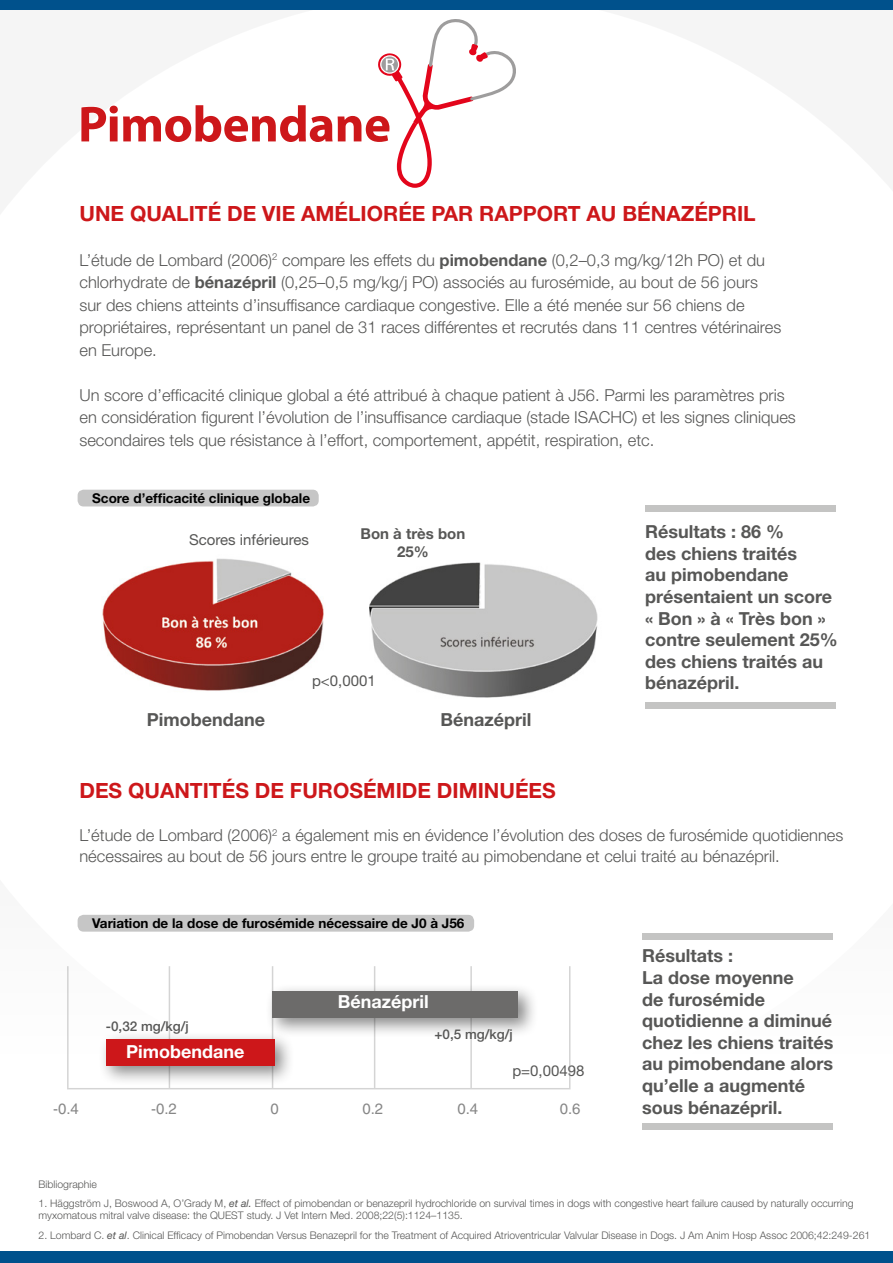
<style>
.page{position:relative;width:893px;height:1263px;background:#fff}
.page>*{position:absolute;margin:0;border:0;box-sizing:border-box;transform-origin:0 0}
.t1{font:700 51px "Myriad Pro";letter-spacing:-.01em;color:#cd171a}
.t2{font:700 21px "Helvetica Neue";color:#cd171a}
.t3{font:700 18px/21.6px "Helvetica Neue";color:#575756}
.t4{font:700 18px "Helvetica Neue";color:#fff}
.t5{font:300 16.5px/22.5px "Helvetica Neue";color:#575756}
.t6{font:15px "Helvetica Neue";color:#575756}
.t7{font:15px "Helvetica";color:#878787}
.t8{font:700 15px/18px "Helvetica Neue";color:#575756;text-align:center}
.t9{font:700 13.5px "Helvetica Neue";color:#000}
.t10{font:500 13.5px "Helvetica Neue";color:#575756}
.t11{font:300 10.5px/12.6px "Helvetica Neue";color:#575756}
.s1{font-weight:700}
.s2{font-weight:400;font-style:italic}
</style>
<div class="page">
<div style="left:0;top:1252px;width:893px;height:11px;background:#00518c"></div>
<div style="left:0;top:0;width:893px;height:10px;background:#00518c"></div>
<svg style="left:378px;top:19px;width:138px;height:169px"></svg>
<img style="left:102px;top:558px;width:222px;height:133px">
<img style="left:370px;top:562px;width:228px;height:136px">
<hr style="left:67px;top:1088px;width:503px;height:1px;background:#949494">
<hr style="left:67px;top:966px;width:2px;height:122px;background:#949494">
<hr style="left:169px;top:966px;width:1px;height:122px;background:#949494">
<hr style="left:272px;top:966px;width:1px;height:122px;background:#949494">
<hr style="left:374px;top:966px;width:1px;height:122px;background:#949494">
<hr style="left:470px;top:966px;width:2px;height:122px;background:#949494">
<hr style="left:569px;top:966px;width:1px;height:122px;background:#949494">
<div style="left:98px;top:1031px;width:197px;height:55px;background:#000;opacity:.47"></div>
<div style="left:106px;top:1039px;width:169px;height:27px;background:#cd171a"></div>
<div style="left:265px;top:983px;width:273px;height:55px;background:#000;opacity:.47"></div>
<div style="left:273px;top:991px;width:245px;height:27px;background:#6c6b6a"></div>
<div style="left:645px;top:505px;width:190px;height:7px;background:#c4c4c3"></div>
<div style="left:645px;top:702px;width:190px;height:7px;background:#c4c4c3"></div>
<div style="left:642px;top:933px;width:190px;height:7px;background:#c4c4c3"></div>
<div style="left:642px;top:1123px;width:190px;height:7px;background:#c4c4c3"></div>
<div style="left:78px;top:490px;width:241px;height:16px;background:#c6c6c6;border-radius:6px"></div>
<div style="left:78px;top:915px;width:396px;height:17px;background:#c6c6c6;border-radius:6px"></div>
<h1 class="t1" style="left:78px;top:91px;width:314px">Pimobendane</h1>
<p class="t2" style="left:79px;top:200px;width:678px">UNE QUALITÉ DE VIE AMÉLIORÉE PAR RAPPORT AU BÉNAZÉPRIL</p>
<p class="t5" style="left:79px;top:248px;width:703px">L’étude de Lombard (2006)<sup>2</sup> compare les effets du <span class="s1">pimobendane</span> (0,2–0,3 mg/kg/12h PO) et du chlorhydrate de <span class="s1">bénazépril</span> (0,25–0,5 mg/kg/j PO) associés au furosémide, au bout de 56 jours sur des chiens atteints d’insuffisance cardiaque congestive. Elle a été menée sur 56 chiens de propriétaires, représentant un panel de 31 races différentes et recrutés dans 11 centres vétérinaires en Europe.</p>
<p class="t5" style="left:79px;top:383px;width:718px">Un score d’efficacité clinique global a été attribué à chaque patient à J56. Parmi les paramètres pris en considération figurent l’évolution de l’insuffisance cardiaque (stade ISACHC) et les signes cliniques secondaires tels que résistance à l’effort, comportement, appétit, respiration, etc.</p>
<p class="t9" style="left:92px;top:490px;width:219px">Score d’efficacité clinique globale</p>
<p class="t6" style="left:189px;top:531px;width:121px">Scores inférieures</p>
<p class="t8" style="left:360px;top:524px;width:106px">Bon à très bon<br>25%</p>
<p class="t3" style="left:147px;top:708px;width:120px">Pimobendane</p>
<p class="t6" style="left:312px;top:672px;width:65px">p&lt;0,0001</p>
<p class="t3" style="left:441px;top:708px;width:92px">Bénazépril</p>
<p class="t3" style="left:645px;top:521px;width:194px">Résultats : 86 %<br>des chiens traités<br>au pimobendane présentaient un score « Bon » à « Très bon » contre seulement 25% des chiens traités au bénazépril.</p>
<p class="t2" style="left:79px;top:777px;width:478px">DES QUANTITÉS DE FUROSÉMIDE DIMINUÉES</p>
<p class="t5" style="left:79px;top:824px;width:765px;line-height:21px">L’étude de Lombard (2006)<sup>2</sup> a également mis en évidence l’évolution des doses de furosémide quotidiennes nécessaires au bout de 56 jours entre le groupe traité au pimobendane et celui traité au bénazépril.</p>
<p class="t9" style="left:92px;top:915px;width:374px">Variation de la dose de furosémide nécessaire de J0 à J56</p>
<p class="t10" style="left:106px;top:1018px;width:85px">-0,32 mg/kg/j</p>
<p class="t4" style="left:126px;top:1040px;width:120px">Pimobendane</p>
<p class="t4" style="left:338px;top:991px;width:92px">Bénazépril</p>
<p class="t10" style="left:434px;top:1026px;width:80px">+0,5 mg/kg/j</p>
<p class="t6" style="left:512px;top:1062px;width:74px">p=0,00498</p>
<p class="t7" style="left:53px;top:1100px;width:27px">-0.4</p>
<p class="t7" style="left:151px;top:1100px;width:27px">-0.2</p>
<p class="t7" style="left:271px;top:1100px;width:10px">0</p>
<p class="t7" style="left:362px;top:1100px;width:22px">0.2</p>
<p class="t7" style="left:457px;top:1100px;width:22px">0.4</p>
<p class="t7" style="left:560px;top:1100px;width:22px">0.6</p>
<p class="t3" style="left:642px;top:945px;width:193px">Résultats :<br>La dose moyenne<br>de furosémide quotidienne a diminué chez les chiens traités au pimobendane alors qu’elle a augmenté sous bénazépril.</p>
<p class="t11" style="left:39px;top:1178px;width:60px">Bibliographie</p>
<p class="t11" style="left:39px;top:1196px;width:816px">1. Häggström J, Boswood A, O’Grady M, <span class="s2">et al.</span> Effect of pimobendan or benazepril hydrochloride on survival times in dogs with congestive heart failure caused by naturally occurring myxomatous mitral valve disease: the QUEST study. J Vet Intern Med. 2008;22(5):1124–1135.</p>
<p class="t11" style="left:39px;top:1228px;width:833px">2. Lombard C. <span class="s2">et al</span>. Clinical Efficacy of Pimobendan Versus Benazepril for the Treatment of Acquired Atrioventricular Valvular Disease in Dogs. J Am Anim Hosp Assoc 2006;42:249-261</p>
</div>
